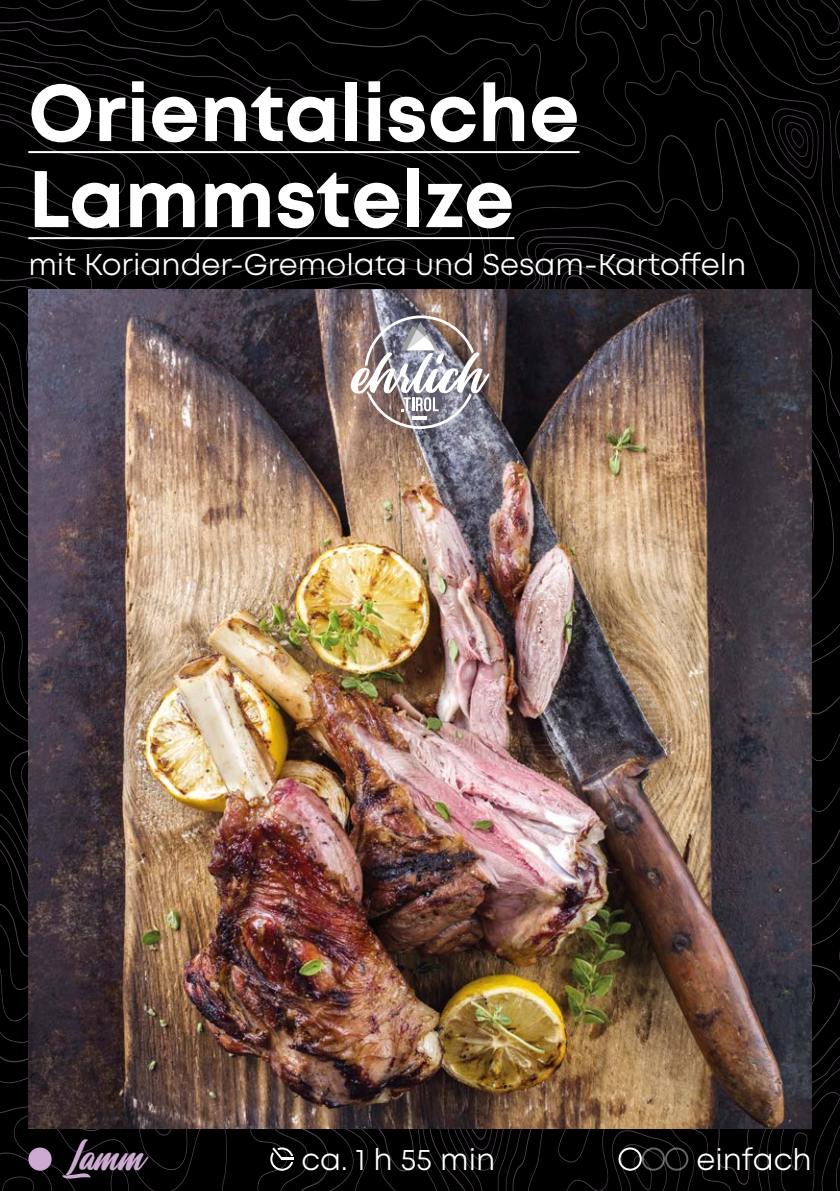
<style>
.page{position:relative;width:840px;height:1191px;background:#fff}
.page>*{position:absolute;margin:0;border:0;box-sizing:border-box;transform-origin:0 0}
.t1{font:700 80px/86px "Mont";color:#fff}
.t2{font:44px "Laswinter";color:#cdaad1}
.t3{font:30px "Mont";color:#fff}
</style>
<div class="page">
<img style="left:0;top:0;width:839px;height:1191px">
<div style="left:664px;top:1147px;width:24px;height:23px;border:2px solid #fff;border-radius:50%"></div>
<div style="left:641px;top:1147px;width:23px;height:23px;border:2px solid #fff;border-radius:50%"></div>
<div style="left:618px;top:1147px;width:23px;height:23px;border:2px solid #fff;border-radius:50%"></div>
<h1 class="t1" style="left:28px;top:70px;width:552px">Orientalische<br>Lammstelze</h1>
<p class="t3" style="left:28px;top:246px;width:719px">mit Koriander-Gremolata und Sesam-Kartoffeln</p>
<h2 class="t2" style="left:62px;top:1128px;width:87px">Lamm</h2>
<p class="t3" style="left:301px;top:1140px;width:195px">ca. 1 h 55 min</p>
<p class="t3" style="left:696px;top:1140px;width:117px">einfach</p>
</div>
